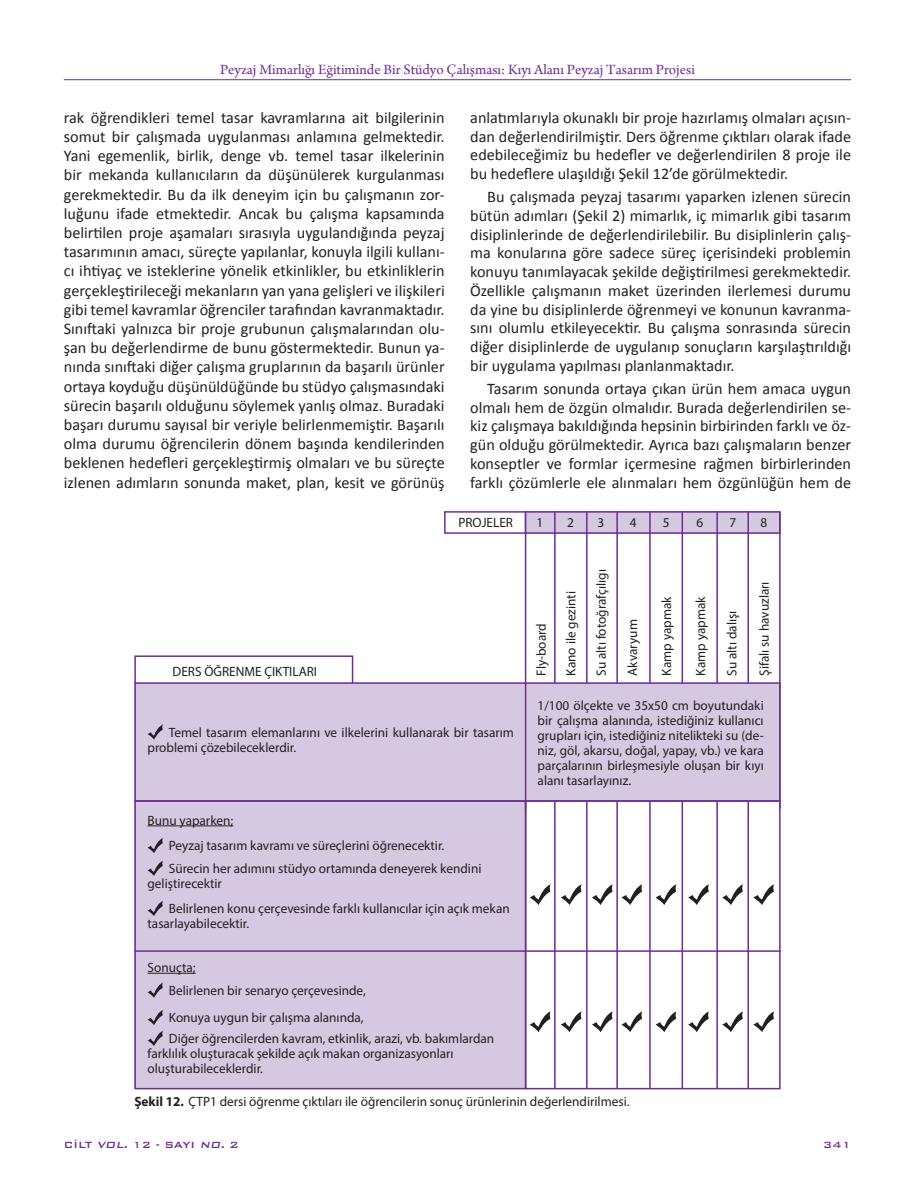
<style>
.page{position:relative;width:915px;height:1191px;background:#fff}
.page>*{position:absolute;margin:0;border:0;box-sizing:border-box;transform-origin:0 0}
.t1{font:16.2px/19.2px "Calibri";color:#231f20;text-align:justify}
.t2{font:15px "Arno Pro";color:#6e2c91}
.t3{font:13.5px/15px "Myriad Pro";color:#231f20}
.t4{font:500 12px "Bank Gothic BT";color:#6e2c91}
.s1{font-weight:700}
.s2{font-style:italic}
</style>
<div class="page">
<hr style="left:64px;top:79px;width:786px;height:1px;background:#6e2c91">
<div style="left:134px;top:655px;width:219px;height:36px;border:2px solid #6e2c91"></div>
<div style="left:134px;top:683px;width:390px;height:405px;background:#d5c9e2"></div>
<div style="left:388px;top:683px;width:391px;height:118px;background:#d5c9e2"></div>
<div style="left:524px;top:511px;width:255px;height:23px;background:#d5c9e2"></div>
<svg style="left:530px;top:884px;width:20px;height:21px"></svg>
<svg style="left:147px;top:724px;width:16px;height:15px"></svg>
<svg style="left:147px;top:1010px;width:16px;height:36px"></svg>
<svg style="left:147px;top:982px;width:16px;height:16px"></svg>
<svg style="left:147px;top:901px;width:16px;height:15px"></svg>
<svg style="left:147px;top:860px;width:16px;height:16px"></svg>
<svg style="left:147px;top:838px;width:16px;height:15px"></svg>
<svg style="left:530px;top:1011px;width:20px;height:21px"></svg>
<svg style="left:561px;top:884px;width:20px;height:21px"></svg>
<svg style="left:561px;top:1011px;width:20px;height:21px"></svg>
<svg style="left:592px;top:884px;width:20px;height:21px"></svg>
<svg style="left:592px;top:1012px;width:20px;height:20px"></svg>
<svg style="left:621px;top:884px;width:21px;height:21px"></svg>
<svg style="left:621px;top:1011px;width:21px;height:21px"></svg>
<svg style="left:655px;top:884px;width:21px;height:21px"></svg>
<svg style="left:655px;top:1011px;width:21px;height:21px"></svg>
<svg style="left:688px;top:884px;width:20px;height:21px"></svg>
<svg style="left:688px;top:1012px;width:20px;height:20px"></svg>
<svg style="left:722px;top:885px;width:20px;height:20px"></svg>
<svg style="left:722px;top:1012px;width:20px;height:20px"></svg>
<svg style="left:753px;top:884px;width:21px;height:21px"></svg>
<svg style="left:753px;top:1011px;width:21px;height:21px"></svg>
<hr style="left:147px;top:825px;width:86px;height:1px;background:#231f20">
<hr style="left:147px;top:973px;width:49px;height:1px;background:#231f20">
<div style="left:444px;top:511px;width:336px;height:23px;border:2px solid #6e2c91"></div>
<div style="left:134px;top:682px;width:646px;height:119px;border:2px solid #6e2c91"></div>
<div style="left:134px;top:800px;width:392px;height:289px;border:2px solid #6e2c91"></div>
<div style="left:524px;top:800px;width:256px;height:289px;border:2px solid #6e2c91"></div>
<hr style="left:134px;top:950px;width:646px;height:1px;background:#6e2c91">
<hr style="left:554px;top:801px;width:1px;height:287px;background:#6e2c91">
<hr style="left:554px;top:511px;width:1px;height:172px;background:#6e2c91">
<hr style="left:586px;top:801px;width:1px;height:287px;background:#6e2c91">
<hr style="left:586px;top:511px;width:1px;height:172px;background:#6e2c91">
<hr style="left:616px;top:801px;width:1px;height:287px;background:#6e2c91">
<hr style="left:616px;top:511px;width:1px;height:172px;background:#6e2c91">
<hr style="left:649px;top:801px;width:1px;height:287px;background:#6e2c91">
<hr style="left:649px;top:511px;width:1px;height:172px;background:#6e2c91">
<hr style="left:681px;top:801px;width:1px;height:287px;background:#6e2c91">
<hr style="left:681px;top:511px;width:1px;height:172px;background:#6e2c91">
<hr style="left:716px;top:801px;width:1px;height:287px;background:#6e2c91">
<hr style="left:716px;top:511px;width:1px;height:172px;background:#6e2c91">
<hr style="left:747px;top:801px;width:1px;height:287px;background:#6e2c91">
<hr style="left:747px;top:511px;width:1px;height:172px;background:#6e2c91">
<hr style="left:524px;top:511px;width:2px;height:298px;background:#6e2c91">
<hr style="left:778px;top:511px;width:2px;height:298px;background:#6e2c91">
<p class="t2" style="left:220px;top:61px;width:476px">Peyzaj Mimarlığı Eğitiminde Bir Stüdyo Çalışması: Kıyı Alanı Peyzaj Tasarım Projesi</p>
<p class="t1" style="left:64px;top:107px;width:382px">rak öğrendikleri temel tasar kavramlarına ait bilgilerinin somut bir çalışmada uygulanması anlamına gelmektedir.<br>Yani egemenlik, birlik, denge vb. temel tasar ilkelerinin bir mekanda kullanıcıların da düşünülerek kurgulanması gerekmektedir. Bu da ilk deneyim için bu çalışmanın zor&shy;luğunu ifade etmektedir. Ancak bu çalışma kapsamında belirtilen proje aşamaları sırasıyla uygulandığında peyzaj tasarımının amacı, süreçte yapılanlar, konuyla ilgili kullanı&shy;cı ihtiyaç ve isteklerine yönelik etkinlikler, bu etkinliklerin gerçekleştirileceği mekanların yan yana gelişleri ve ilişkileri gibi temel kavramlar öğrenciler tarafından kavranmaktadır.<br>Sınıftaki yalnızca bir proje grubunun çalışmalarından olu&shy;şan bu değerlendirme de bunu göstermektedir. Bunun ya&shy;nında sınıftaki diğer çalışma gruplarının da başarılı ürünler ortaya koyduğu düşünüldüğünde bu stüdyo çalışmasındaki sürecin başarılı olduğunu söylemek yanlış olmaz. Buradaki başarı durumu sayısal bir veriyle belirlenmemiştir. Başarılı olma durumu öğrencilerin dönem başında kendilerinden beklenen hedefleri gerçekleştirmiş olmaları ve bu süreçte izlenen adımların sonunda maket, plan, kesit ve görünüş</p>
<p class="t1" style="left:470px;top:107px;width:382px;line-height:18.8px">anlatımlarıyla okunaklı bir proje hazırlamış olmaları açısın&shy;dan değerlendirilmiştir. Ders öğrenme çıktıları olarak ifade edebileceğimiz bu hedefler ve değerlendirilen 8 proje ile bu hedeflere ulaşıldığı Şekil 12’de görülmektedir.</p>
<p class="t1" style="left:470px;top:186px;width:382px;line-height:18.8px;text-indent:17px">Bu çalışmada peyzaj tasarımı yaparken izlenen sürecin bütün adımları (Şekil 2) mimarlık, iç mimarlık gibi tasarım disiplinlerinde de değerlendirilebilir. Bu disiplinlerin çalış&shy;ma konularına göre sadece süreç içerisindeki problemin konuyu tanımlayacak şekilde değiştirilmesi gerekmektedir.<br>Özellikle çalışmanın maket üzerinden ilerlemesi durumu da yine bu disiplinlerde öğrenmeyi ve konunun kavranma&shy;sını olumlu etkileyecektir. Bu çalışma sonrasında sürecin diğer disiplinlerde de uygulanıp sonuçların karşılaştırıldığı bir uygulama yapılması planlanmaktadır.</p>
<p class="t1" style="left:470px;top:378px;width:382px;line-height:18.8px;text-indent:17px">Tasarım sonunda ortaya çıkan ürün hem amaca uygun olmalı hem de özgün olmalıdır. Burada değerlendirilen se&shy;kiz çalışmaya bakıldığında hepsinin birbirinden farklı ve öz&shy;gün olduğu görülmektedir. Ayrıca bazı çalışmaların benzer konseptler ve formlar içermesine rağmen birbirlerinden farklı çözümlerle ele alınmaları hem özgünlüğün hem de</p>
<p class="t3" style="left:172px;top:663px;width:146px">DERS ÖĞRENME ÇIKTILARI</p>
<p class="t3" style="left:458px;top:515px;width:56px">PROJELER</p>
<p class="t3" style="left:147px;top:724px;width:368px;text-indent:21px">Temel tasarım elemanlarını ve ilkelerini kullanarak bir tasarım problemi çözebileceklerdir.</p>
<p class="t3" style="left:147px;top:812px;width:87px">Bunu yaparken;</p>
<p class="t3" style="left:169px;top:838px;width:277px">Peyzaj tasarım kavramı ve süreçlerini öğrenecektir.</p>
<p class="t3" style="left:147px;top:861px;width:335px;text-indent:21px">Sürecin her adımını stüdyo ortamında deneyerek kendini geliştirecektir</p>
<p class="t3" style="left:147px;top:901px;width:363px;text-indent:21px">Belirlenen konu çerçevesinde farklı kullanıcılar için açık mekan tasarlayabilecektir.</p>
<p class="t3" style="left:147px;top:959px;width:50px">Sonuçta;</p>
<p class="t3" style="left:169px;top:982px;width:198px">Belirlenen bir senaryo çerçevesinde,</p>
<p class="t3" style="left:169px;top:1010px;width:196px">Konuya uygun bir çalışma alanında,</p>
<p class="t3" style="left:147px;top:1031px;width:348px;text-indent:21px">Diğer öğrencilerden kavram, etkinlik, arazi, vb. bakımlardan farklılık oluşturacak şekilde açık makan organizasyonları oluşturabileceklerdir.</p>
<p class="t3" style="left:536px;top:515px;width:8px">1</p>
<p class="t3" style="left:567px;top:515px;width:8px">2</p>
<p class="t3" style="left:597px;top:515px;width:8px">3</p>
<p class="t3" style="left:629px;top:515px;width:8px">4</p>
<p class="t3" style="left:662px;top:515px;width:8px">5</p>
<p class="t3" style="left:696px;top:515px;width:8px">6</p>
<p class="t3" style="left:729px;top:515px;width:8px">7</p>
<p class="t3" style="left:760px;top:515px;width:8px">8</p>
<p class="t3" style="left:526px;top:675px;width:86px;line-height:29.7px;rotate:-90deg">Fly-board<br>Kano ile gezinti</p>
<p class="t3" style="left:593px;top:675px;width:108px;rotate:-90deg">Su altı fotoğrafçılıgı</p>
<p class="t3" style="left:624px;top:675px;width:58px;rotate:-90deg">Akvaryum</p>
<p class="t3" style="left:658px;top:675px;width:80px;rotate:-90deg">Kamp yapmak</p>
<p class="t3" style="left:692px;top:675px;width:80px;rotate:-90deg">Kamp yapmak</p>
<p class="t3" style="left:724px;top:675px;width:66px;rotate:-90deg">Su altı dalışı</p>
<p class="t3" style="left:756px;top:675px;width:96px;rotate:-90deg">Şifalı su havuzları</p>
<p class="t3" style="left:537px;top:698px;width:227px;text-align:justify">1/100 ölçekte ve 35x50 cm boyutundaki bir çalışma alanında, istediğiniz kullanıcı grupları için, istediğiniz nitelikteki su (de&shy;niz, göl, akarsu, doğal, yapay, vb.) ve kara parçalarının birleşmesiyle oluşan bir kıyı alanı tasarlayınız.</p>
<p class="t3" style="left:134px;top:1093px;width:496px"><span class="s1">Şekil 12.</span> ÇTP1 dersi öğrenme çıktıları ile öğrencilerin sonuç ürünlerinin değerlendirilmesi.</p>
<p class="t4" style="left:64px;top:1138px;width:176px">CİLT <span class="s2">VOL.</span> 12 - SAYI <span class="s2">NO.</span> 2</p>
<p class="t4" style="left:823px;top:1138px;width:29px">341</p>
</div>
